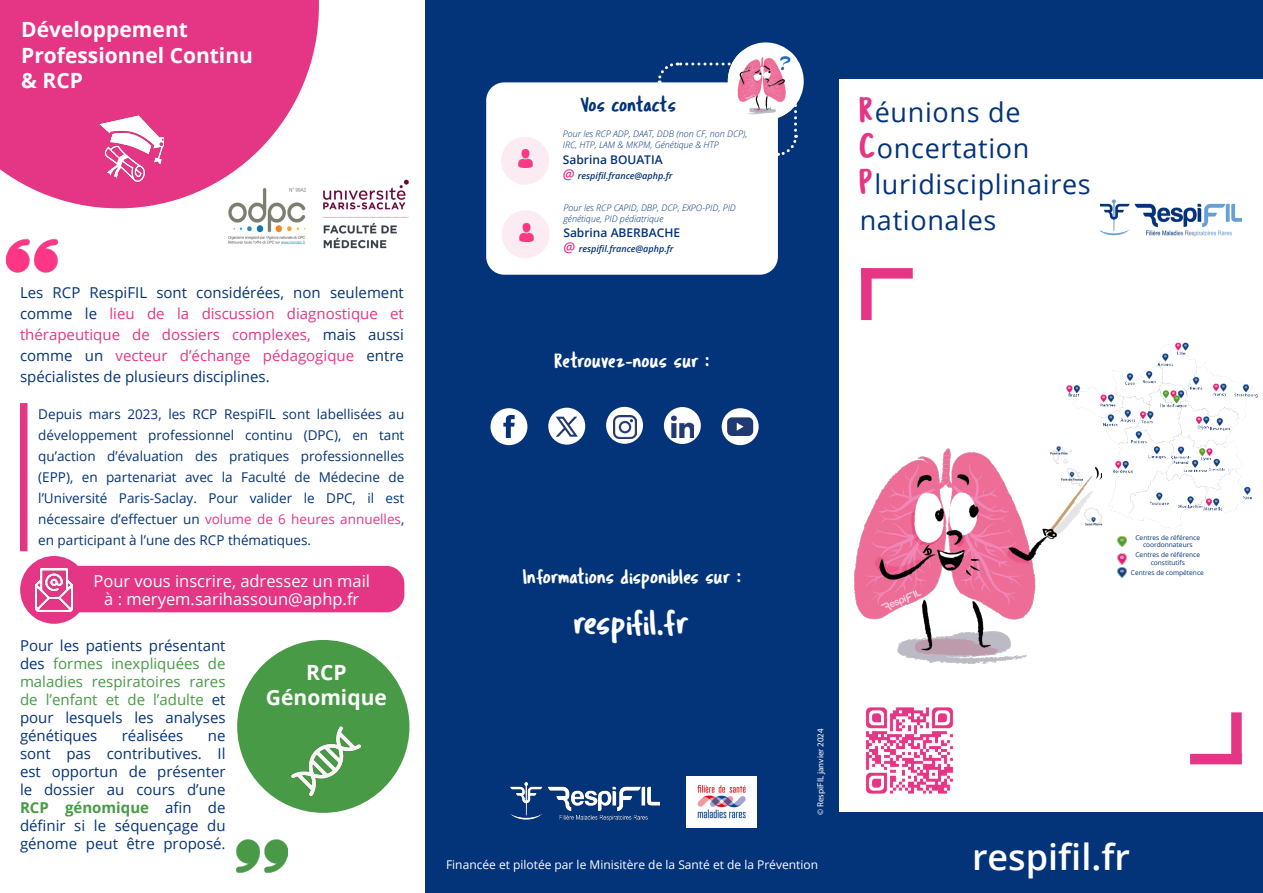
<style>
.page{position:relative;width:1263px;height:893px;background:#fff}
.page>*{position:absolute;margin:0;border:0;box-sizing:border-box;transform-origin:0 0}
.t1{font:36px "Tragic Marker";letter-spacing:-.015em;color:#fff}
.t2{font:600 36px "Open Sans";color:#fff}
.t3{font:27px/36px "Open Sans";letter-spacing:.025em;color:#033379}
.t4{font:700 21px/25.2px "Open Sans";color:#fff}
.t5{font:21px "Tragic Marker";color:#fff}
.t6{font:21px "Tragic Marker";color:#033379}
.t7{font:16.5px/18px "Open Sans";color:#fff;text-align:center}
.t8{font:15px/18px "Open Sans";color:#033379;text-align:justify}
.t9{font:15px/18px "Open Sans";color:#489a46;text-align:justify}
.t10{font:13.5px/21px "Open Sans";color:#033379;text-align:justify}
.t11{font:12px "Open Sans";color:#fff}
.t12{font:600 12px "Open Sans";color:#033379}
.t13{font:italic 300 9px/10.8px "Open Sans";color:#033379}
.t14{font:italic 600 9px "Open Sans";color:#033379}
.t15{font:9px "Myriad Pro";color:#fff}
.t16{font:6.6px/7.9px "Open Sans";color:#033379;text-align:center}
.s1{color:#e53585}
.s2{color:#033379}
.s3{font-weight:700;color:#489a46}
.s4{font-size:13.5px;color:#e53585}
.s5{font-family:"Tragic Marker";font-size:36px;color:#e53585}
</style>
<div class="page">
<img style="left:1066px;top:343px;width:191px;height:185px">
<img style="left:228px;top:208px;width:78px;height:37px">
<img style="left:322px;top:179px;width:87px;height:70px">
<div style="left:425px;top:0;width:414px;height:893px;background:#033379"></div>
<div style="left:486px;top:82px;width:292px;height:193px;background:#fff;border-radius:18px"></div>
<svg style="left:656px;top:62px;width:143px;height:96px"></svg>
<div style="left:728px;top:42px;width:76px;height:78px;background:#fff;border-radius:50%"></div>
<img style="left:728px;top:52px;width:68px;height:66px">
<div style="left:490px;top:408px;width:37px;height:37px;background:#fff;border-radius:50%"></div>
<img style="left:503px;top:416px;width:12px;height:22px">
<div style="left:548px;top:408px;width:37px;height:37px;background:#fff;border-radius:50%"></div>
<svg style="left:606px;top:407px;width:37px;height:37px"></svg>
<img style="left:613px;top:415px;width:23px;height:23px">
<div style="left:664px;top:407px;width:37px;height:37px;background:#fff;border-radius:50%"></div>
<img style="left:671px;top:416px;width:22px;height:22px">
<div style="left:839px;top:0;width:424px;height:78px;background:#033379"></div>
<div style="left:839px;top:813px;width:424px;height:80px;background:#033379"></div>
<img style="left:1100px;top:199px;width:142px;height:38px">
<div style="left:861px;top:268px;width:11px;height:52px;background:#e53585"></div>
<div style="left:861px;top:268px;width:52px;height:11px;background:#e53585"></div>
<div style="left:1231px;top:712px;width:11px;height:52px;background:#e53585"></div>
<div style="left:1190px;top:754px;width:52px;height:10px;background:#e53585"></div>
<svg style="left:0;top:0;width:319px;height:208px;fill:#e53585"></svg>
<img style="left:99px;top:115px;width:65px;height:68px">
<img style="left:6px;top:239px;width:51px;height:34px">
<div style="left:501px;top:137px;width:48px;height:48px;background:#fcebf3;border-radius:50%"></div>
<div style="left:20px;top:403px;width:8px;height:148px;background:#e53585"></div>
<img style="left:518px;top:150px;width:15px;height:18px">
<div style="left:502px;top:210px;width:48px;height:48px;background:#fcebf3;border-radius:50%"></div>
<img style="left:519px;top:223px;width:15px;height:19px">
<div style="left:79px;top:566px;width:325px;height:46px;background:#e53585"></div>
<div style="left:20px;top:556px;width:68px;height:68px;background:#e53585;border-radius:50%"></div>
<div style="left:237px;top:640px;width:172px;height:173px;background:#489a46;border-radius:50%"></div>
<img style="left:292px;top:726px;width:69px;height:69px">
<img style="left:237px;top:839px;width:51px;height:34px">
<img style="left:865px;top:707px;width:89px;height:87px">
<div style="left:722px;top:408px;width:37px;height:37px;background:#fff;border-radius:50%"></div>
<img style="left:34px;top:568px;width:40px;height:44px">
<img style="left:855px;top:449px;width:246px;height:214px">
<img style="left:687px;top:776px;width:70px;height:51px">
<img style="left:511px;top:783px;width:148px;height:38px">
<svg style="left:556px;top:417px;width:22px;height:20px"></svg>
<svg style="left:727px;top:417px;width:26px;height:19px"></svg>
<img style="left:1050px;top:446px;width:21px;height:17px">
<img style="left:1085px;top:509px;width:16px;height:17px">
<img style="left:1061px;top:469px;width:21px;height:17px">
<svg style="left:1118px;top:554px;width:8px;height:24px"></svg>
<svg style="left:1118px;top:536px;width:8px;height:11px"></svg>
<h3 class="t4" style="left:21px;top:17px;width:233px">Développement<br>Professionnel Continu &amp; RCP</h3>
<p class="t8" style="left:20px;top:282px;width:385px;line-height:21px">Les RCP RespiFIL sont considérées, non seulement comme le <span class="s1">lieu de la discussion diagnostique et thérapeutique de dossiers complexes,</span> mais aussi comme un <span class="s1">vecteur d’échange pédagogique</span> entre spécialistes de plusieurs disciplines.</p>
<p class="t10" style="left:38px;top:404px;width:368px">Depuis mars 2023, les RCP RespiFIL sont labellisées au développement professionnel continu (DPC), en tant qu’action d’évaluation des pratiques professionnelles (EPP), en partenariat avec la Faculté de Médecine de l’Université Paris-Saclay. Pour valider le DPC, il est nécessaire d’effectuer un <span class="s1">volume de 6 heures annuelles</span>, en participant à l’une des RCP thématiques.</p>
<p class="t7" style="left:93px;top:572px;width:278px">Pour vous inscrire, adressez un mail à : meryem.sarihassoun@aphp.fr</p>
<p class="t9" style="left:20px;top:637px;width:207px"><span class="s2">Pour les patients présentant des</span> formes inexpliquées de maladies respiratoires rares de l’enfant et de l’adulte <span class="s2">et pour lesquels les analyses génétiques</span></p>
<p class="t8" style="left:122px;top:727px;width:63px">réalisées</p>
<p class="t8" style="left:20px;top:727px;width:207px;text-indent:188px">ne sont pas contributives. Il est opportun de présenter le dossier au cours d’une <span class="s3">RCP génomique</span> afin de définir si le séquençage du génome peut être proposé.</p>
<h3 class="t4" style="left:266px;top:659px;width:122px;text-align:center">RCP<br>Génomique</h3>
<h3 class="t6" style="left:581px;top:92px;width:98px">Vos contacts</h3>
<p class="t13" style="left:563px;top:128px;width:186px">Pour les RCP ADP, DAAT, DDB (non CF, non DCP),<br>IRC, HTP, LAM &amp; MKPM, Génétique &amp; HTP</p>
<p class="t12" style="left:563px;top:152px;width:101px">Sabrina BOUATIA</p>
<p class="t14" style="left:563px;top:169px;width:111px"><span class="s4">@</span> respifil.france@aphp.fr</p>
<p class="t13" style="left:563px;top:202px;width:174px">Pour les RCP CAPID, DBP, DCP, EXPO-PID, PID génétique, PID pédiatrique</p>
<p class="t12" style="left:563px;top:225px;width:118px">Sabrina ABERBACHE</p>
<p class="t14" style="left:563px;top:243px;width:112px"><span class="s4">@</span> respifil.france@aphp.fr</p>
<h3 class="t5" style="left:555px;top:348px;width:156px">Retrouvez-nous sur :</h3>
<h2 class="t3" style="left:860px;top:93px;width:233px"><span class="s5">R</span>éunions de<br><span class="s5">C</span>oncertation<br><span class="s5">P</span>luridisciplinaires nationales</h2>
<h3 class="t5" style="left:523px;top:564px;width:219px">Informations disponibles sur :</h3>
<h1 class="t1" style="left:574px;top:600px;width:117px">respifil.fr</h1>
<p class="t15" style="left:815px;top:815px;width:88px;rotate:-90deg">© RespiFIL janvier 2024</p>
<p class="t11" style="left:446px;top:856px;width:373px">Financée et pilotée par le Minisitère de la Santé et de la Prévention</p>
<p class="t16" style="left:1135px;top:533px;width:66px">Centres de référence coordonnateurs</p>
<p class="t16" style="left:1135px;top:550px;width:66px">Centres de référence constitutifs</p>
<p class="t16" style="left:1131px;top:568px;width:74px">Centres de compétence</p>
<h1 class="t2" style="left:972px;top:832px;width:159px">respifil.fr</h1>
</div>
